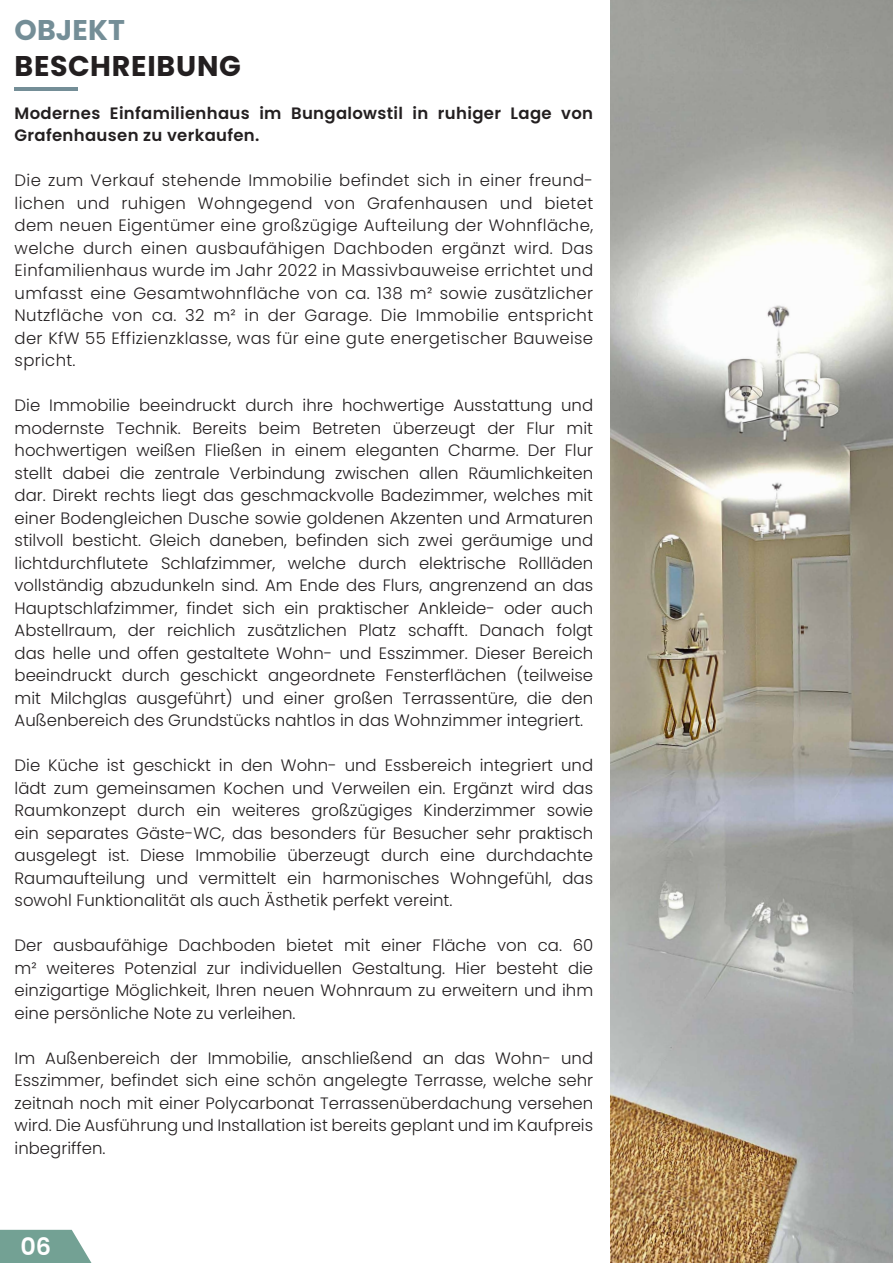
<style>
.page{position:relative;width:893px;height:1263px;background:#fff}
.page>*{position:absolute;margin:0;border:0;box-sizing:border-box;transform-origin:0 0}
.t1{font:700 28.5px "Poppins";letter-spacing:.025em;color:#231f20}
.t2{font:700 28.5px "Poppins";letter-spacing:.005em;color:#748e97}
.t3{font:600 24px "Poppins";color:#fff}
.t4{font:300 16.5px/22.5px "Poppins";color:#231f20;text-align:justify}
.t5{font:600 16.5px/22.5px "Poppins";letter-spacing:.02em;color:#231f20}
</style>
<div class="page">
<img style="left:610px;top:0;width:283px;height:1263px">
<hr style="left:15px;top:87px;width:63px;height:3px;background:#748e97">
<svg style="left:0;top:1230px;width:91px;height:33px"></svg>
<p class="t2" style="left:15px;top:14px;width:112px">OBJEKT</p>
<p class="t1" style="left:15px;top:50px;width:228px">BESCHREIBUNG</p>
<p class="t5" style="left:15px;top:102px;width:580px">Modernes Einfamilienhaus im Bungalowstil in ruhiger Lage von<br>Grafenhausen zu verkaufen.</p>
<p class="t4" style="left:15px;top:169px;width:580px">Die zum Verkauf stehende Immobilie befindet sich in einer freund&shy;lichen und ruhigen Wohngegend von Grafenhausen und bietet dem neuen Eigentümer eine großzügige Aufteilung der Wohnfläche, welche durch einen ausbaufähigen Dachboden ergänzt wird. Das Einfamilienhaus wurde im Jahr 2022 in Massivbauweise errichtet und umfasst eine Gesamtwohnfläche von ca. 138 m² sowie zusätzlicher Nutzfläche von ca. 32 m² in der Garage. Die Immobilie entspricht der KfW 55 Effizienzklasse, was für eine gute energetischer Bauweise spricht.</p>
<p class="t4" style="left:15px;top:394px;width:580px">Die Immobilie beeindruckt durch ihre hochwertige Ausstattung und modernste Technik. Bereits beim Betreten überzeugt der Flur mit hochwertigen weißen Fließen in einem eleganten Charme. Der Flur stellt dabei die zentrale Verbindung zwischen allen Räumlichkeiten dar. Direkt rechts liegt das geschmackvolle Badezimmer, welches mit einer Bodengleichen Dusche sowie goldenen Akzenten und Armaturen stilvoll besticht. Gleich daneben, befinden sich zwei geräumige und lichtdurchflutete Schlafzimmer, welche durch elektrische Rollläden vollständig abzudunkeln sind. Am Ende des Flurs, angrenzend an das Hauptschlafzimmer, findet sich ein praktischer Ankleide- oder auch Abstellraum, der reichlich zusätzlichen Platz schafft. Danach folgt das helle und offen gestaltete Wohn- und Esszimmer. Dieser Bereich beeindruckt durch geschickt angeordnete Fensterflächen (teilweise mit Milchglas ausgeführt) und einer großen Terrassentüre, die den Außenbereich des Grundstücks nahtlos in das Wohnzimmer integriert.</p>
<p class="t4" style="left:15px;top:754px;width:580px">Die Küche ist geschickt in den Wohn- und Essbereich integriert und lädt zum gemeinsamen Kochen und Verweilen ein. Ergänzt wird das Raumkonzept durch ein weiteres großzügiges Kinderzimmer sowie ein separates Gäste-WC, das besonders für Besucher sehr praktisch ausgelegt ist. Diese Immobilie überzeugt durch eine durchdachte Raumaufteilung und vermittelt ein harmonisches Wohngefühl, das sowohl Funktionalität als auch Ästhetik perfekt vereint.</p>
<p class="t4" style="left:15px;top:934px;width:580px">Der ausbaufähige Dachboden bietet mit einer Fläche von ca. 60 m² weiteres Potenzial zur individuellen Gestaltung. Hier besteht die einzigartige Möglichkeit, Ihren neuen Wohnraum zu erweitern und ihm eine persönliche Note zu verleihen.</p>
<p class="t4" style="left:15px;top:1047px;width:580px">Im Außenbereich der Immobilie, anschließend an das Wohn- und Esszimmer, befindet sich eine schön angelegte Terrasse, welche sehr zeitnah noch mit einer Polycarbonat Terrassenüberdachung versehen wird. Die Ausführung und Installation ist bereits geplant und im Kaufpreis inbegriffen.</p>
<p class="t3" style="left:21px;top:1233px;width:32px">06</p>
</div>
